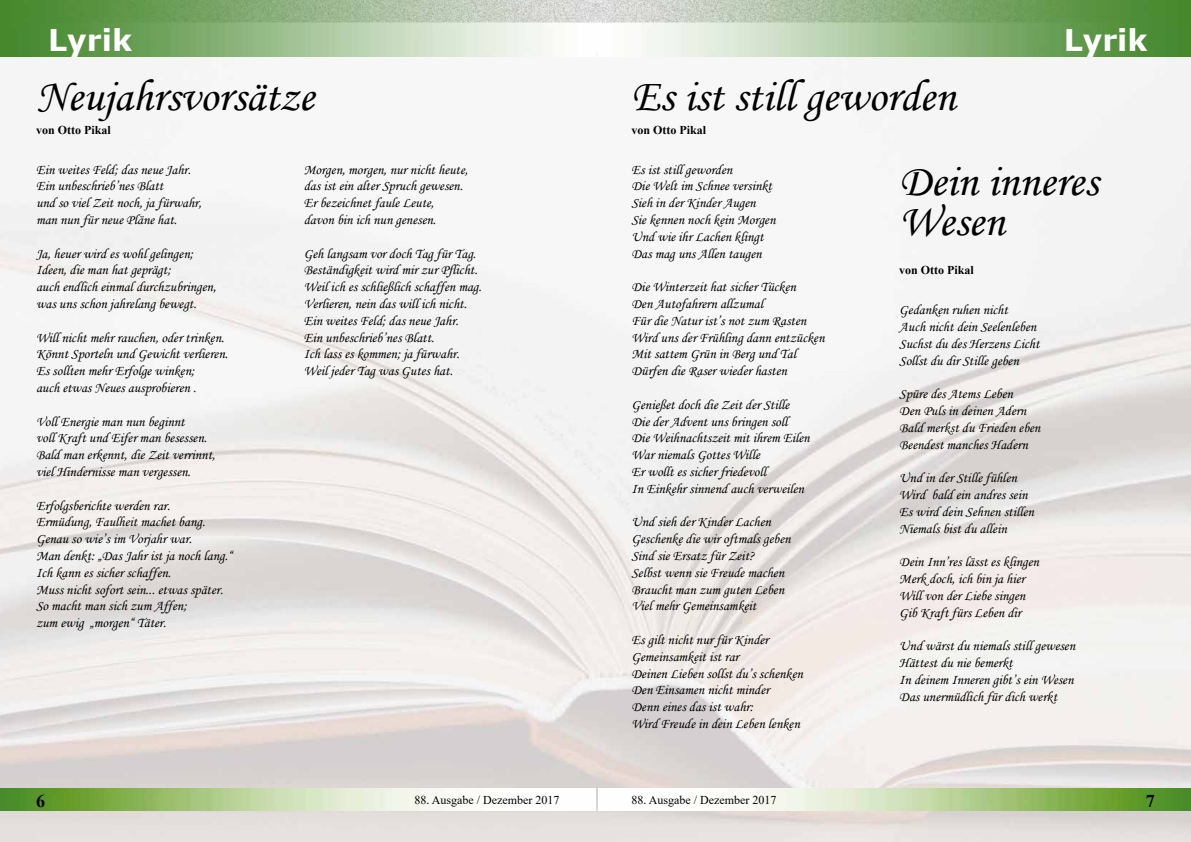
<style>
.page{position:relative;width:1191px;height:842px;background:#fff}
.page>*{position:absolute;margin:0;border:0;box-sizing:border-box;transform-origin:0 0}
.t1{font:45px/40px "Monotype Corsiva";color:#000}
.t2{font:700 30px "Verdana";color:#fff}
.t3{font:700 18px "Times New Roman";color:#000}
.t4{font:14px/16.8px "Monotype Corsiva";color:#000}
.t5{font:12px "Times New Roman";color:#000}
.t6{font:700 12px "Times New Roman";color:#000}
</style>
<div class="page">
<img style="left:595px;top:0;width:596px;height:842px">
<img style="left:597px;top:789px;width:594px;height:22px">
<img style="left:0;top:52px;width:597px;height:790px">
<img style="left:0;top:0;width:595px;height:56px">
<h2 class="t2" style="left:48px;top:19px;width:85px">Lyrik</h2>
<h2 class="t2" style="left:1063px;top:19px;width:85px">Lyrik</h2>
<h1 class="t1" style="left:36px;top:77px;width:280px">Neujahrsvorsätze</h1>
<p class="t6" style="left:36px;top:121px;width:76px">von Otto Pikal</p>
<p class="t4" style="left:36px;top:161px;width:167px">Ein weites Feld; das neue Jahr.<br>Ein unbeschrieb’nes Blatt<br>und so viel Zeit noch, ja fürwahr, man nun für neue Pläne hat.</p>
<p class="t4" style="left:36px;top:245px;width:182px">Ja, heuer wird es wohl gelingen;<br>Ideen, die man hat geprägt;<br>auch endlich einmal durchzubringen, was uns schon jahrelang bewegt.</p>
<p class="t4" style="left:36px;top:329px;width:193px">Will nicht mehr rauchen, oder trinken.<br>Könnt Sporteln und Gewicht verlieren.<br>Es sollten mehr Erfolge winken;<br>auch etwas Neues ausprobieren .</p>
<p class="t4" style="left:36px;top:413px;width:181px">Voll Energie man nun beginnt<br>voll Kraft und Eifer man besessen.<br>Bald man erkennt, die Zeit verrinnt, viel Hindernisse man vergessen.</p>
<p class="t4" style="left:36px;top:497px;width:198px">Erfolgsberichte werden rar.<br>Ermüdung, Faulheit machet bang.<br>Genau so wie’s im Vorjahr war.<br>Man denkt: „Das Jahr ist ja noch lang.“<br>Ich kann es sicher schaffen.<br>Muss nicht sofort sein... etwas später.<br>So macht man sich zum Affen;<br>zum ewig „morgen“ Täter.</p>
<p class="t4" style="left:304px;top:161px;width:166px">Morgen, morgen, nur nicht heute, das ist ein alter Spruch gewesen.<br>Er bezeichnet faule Leute,<br>davon bin ich nun genesen.</p>
<p class="t4" style="left:304px;top:245px;width:179px">Geh langsam vor doch Tag für Tag.<br>Beständigkeit wird mir zur Pflicht.<br>Weil ich es schließlich schaffen mag.<br>Verlieren, nein das will ich nicht.<br>Ein weites Feld; das neue Jahr.<br>Ein unbeschrieb’nes Blatt.<br>Ich lass es kommen; ja fürwahr.<br>Weil jeder Tag was Gutes hat.</p>
<h1 class="t1" style="left:631px;top:77px;width:325px">Es ist still geworden</h1>
<p class="t6" style="left:631px;top:121px;width:76px">von Otto Pikal</p>
<p class="t4" style="left:631px;top:161px;width:145px">Es ist still geworden<br>Die Welt im Schnee versinkt<br>Sieh in der Kinder Augen<br>Sie kennen noch kein Morgen<br>Und wie ihr Lachen klingt<br>Das mag uns Allen taugen</p>
<p class="t4" style="left:631px;top:279px;width:194px">Die Winterzeit hat sicher Tücken<br>Den Autofahrern allzumal<br>Für die Natur ist’s not zum Rasten<br>Wird uns der Frühling dann entzücken<br>Mit sattem Grün in Berg und Tal<br>Dürfen die Raser wieder hasten</p>
<p class="t4" style="left:631px;top:396px;width:180px">Genießet doch die Zeit der Stille<br>Die der Advent uns bringen soll<br>Die Weihnachtszeit mit ihrem Eilen<br>War niemals Gottes Wille<br>Er wollt es sicher friedevoll<br>In Einkehr sinnend auch verweilen</p>
<p class="t4" style="left:631px;top:514px;width:161px">Und sieh der Kinder Lachen<br>Geschenke die wir oftmals geben<br>Sind sie Ersatz für Zeit?<br>Selbst wenn sie Freude machen<br>Braucht man zum guten Leben<br>Viel mehr Gemeinsamkeit</p>
<p class="t4" style="left:631px;top:631px;width:173px">Es gilt nicht nur für Kinder<br>Gemeinsamkeit ist rar<br>Deinen Lieben sollst du’s schenken<br>Den Einsamen nicht minder<br>Denn eines das ist wahr:<br>Wird Freude in dein Leben lenken</p>
<h1 class="t1" style="left:899px;top:161px;width:200px">Dein inneres<br>Wesen</h1>
<p class="t6" style="left:899px;top:261px;width:76px">von Otto Pikal</p>
<p class="t4" style="left:899px;top:302px;width:142px">Gedanken ruhen nicht<br>Auch nicht dein Seelenleben<br>Suchst du des Herzens Licht<br>Sollst du dir Stille geben</p>
<p class="t4" style="left:899px;top:386px;width:143px">Spüre des Atems Leben<br>Den Puls in deinen Adern<br>Bald merkst du Frieden eben<br>Beendest manches Hadern</p>
<p class="t4" style="left:899px;top:470px;width:136px">Und in der Stille fühlen<br>Wird bald ein andres sein<br>Es wird dein Sehnen stillen<br>Niemals bist du allein</p>
<p class="t4" style="left:899px;top:554px;width:141px">Dein Inn’res lässt es klingen<br>Merk doch, ich bin ja hier<br>Will von der Liebe singen<br>Gib Kraft fürs Leben dir</p>
<p class="t4" style="left:899px;top:638px;width:177px">Und wärst du niemals still gewesen<br>Hättest du nie bemerkt<br>In deinem Inneren gibt’s ein Wesen<br>Das unermüdlich für dich werkt</p>
<p class="t3" style="left:36px;top:787px;width:10px">6</p>
<p class="t5" style="left:414px;top:791px;width:146px">88. Ausgabe / Dezember 2017</p>
<p class="t5" style="left:631px;top:791px;width:146px">88. Ausgabe / Dezember 2017</p>
<p class="t3" style="left:1146px;top:788px;width:10px">7</p>
</div>
